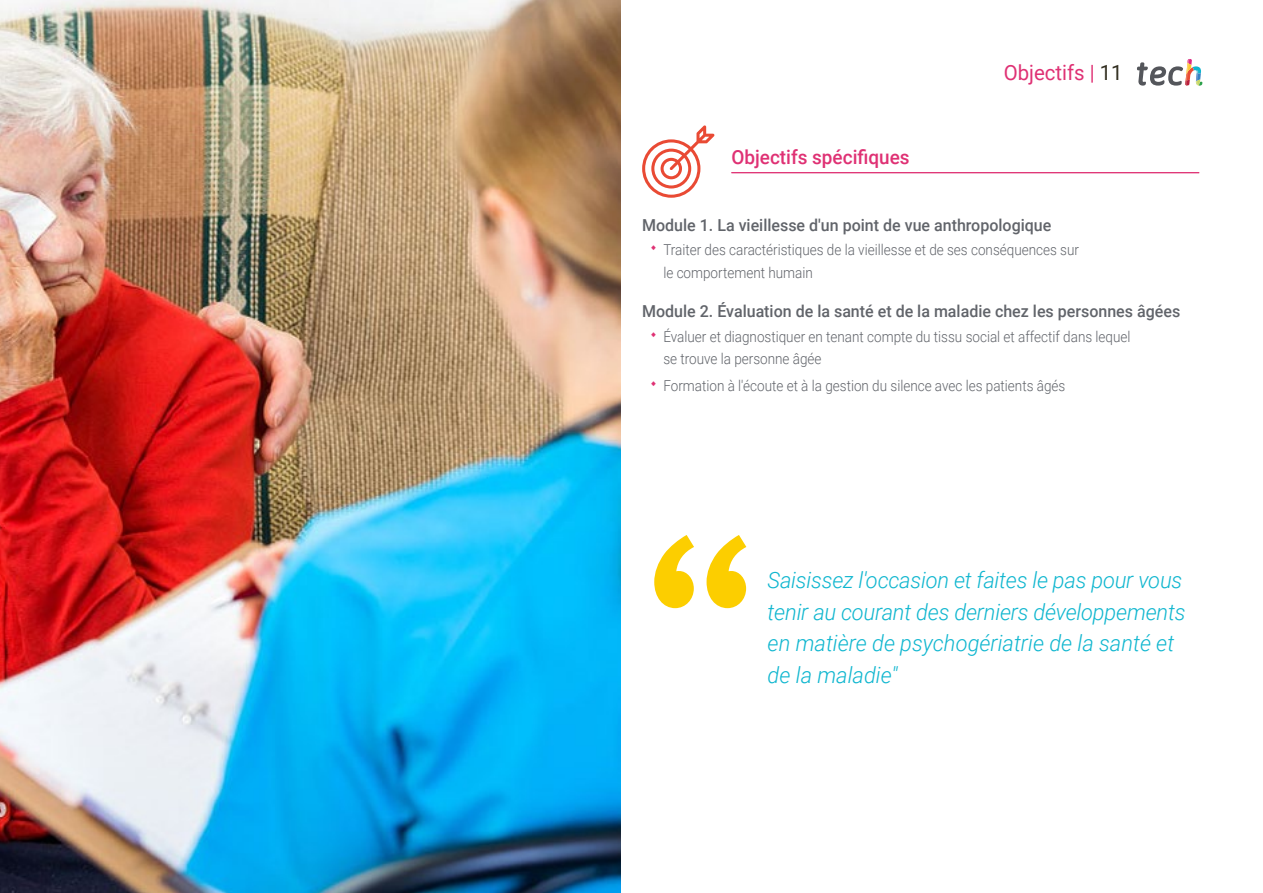
<style>
.page{position:relative;width:1263px;height:893px;background:#fff}
.page>*{position:absolute;margin:0;border:0;box-sizing:border-box;transform-origin:0 0}
.t1{font:italic 300 22.5px/31.5px "Roboto";letter-spacing:-.01em;color:#0fb6cf}
.t2{font:21px "Roboto";color:#df3174}
.t3{font:500 19.5px "Roboto";color:#df3174}
.t4{font:500 16.5px "Roboto";color:#61646a}
.t5{font:300 15px/22.5px "Roboto";color:#61646a;scale:.9 1}
.s1{color:#312e20}
</style>
<div class="page">
<svg style="left:642px;top:125px;width:72px;height:73px"></svg>
<hr style="left:731px;top:172px;width:468px;height:1px;background:#df3174">
<svg style="left:654px;top:535px;width:92px;height:73px"></svg>
<img style="left:0;top:0;width:621px;height:893px">
<svg style="left:1137px;top:59px;width:65px;height:27px"></svg>
<h3 class="t3" style="left:731px;top:144px;width:180px">Objectifs spécifiques</h3>
<h2 class="t2" style="left:1004px;top:57px;width:120px">Objectifs | <span class="s1">11</span></h2>
<p class="t4" style="left:642px;top:213px;width:411px">Module 1. La vieillesse d'un point de vue anthropologique</p>
<p class="t5" style="left:663px;top:238px;width:463px">Traiter des caractéristiques de la vieillesse et de ses conséquences sur le comportement humain</p>
<p class="t4" style="left:642px;top:300px;width:540px">Module 2. Évaluation de la santé et de la maladie chez les personnes âgées</p>
<p class="t5" style="left:663px;top:325px;width:520px">Évaluer et diagnostiquer en tenant compte du tissu social et affectif dans lequel se trouve la personne âgée</p>
<p class="t5" style="left:663px;top:374px;width:448px">Formation à l'écoute et à la gestion du silence avec les patients âgés</p>
<h1 class="t1" style="left:768px;top:564px;width:419px">Saisissez l'occasion et faites le pas pour vous tenir au courant des derniers développements en matière de psychogériatrie de la santé et de la maladie"</h1>
</div>
